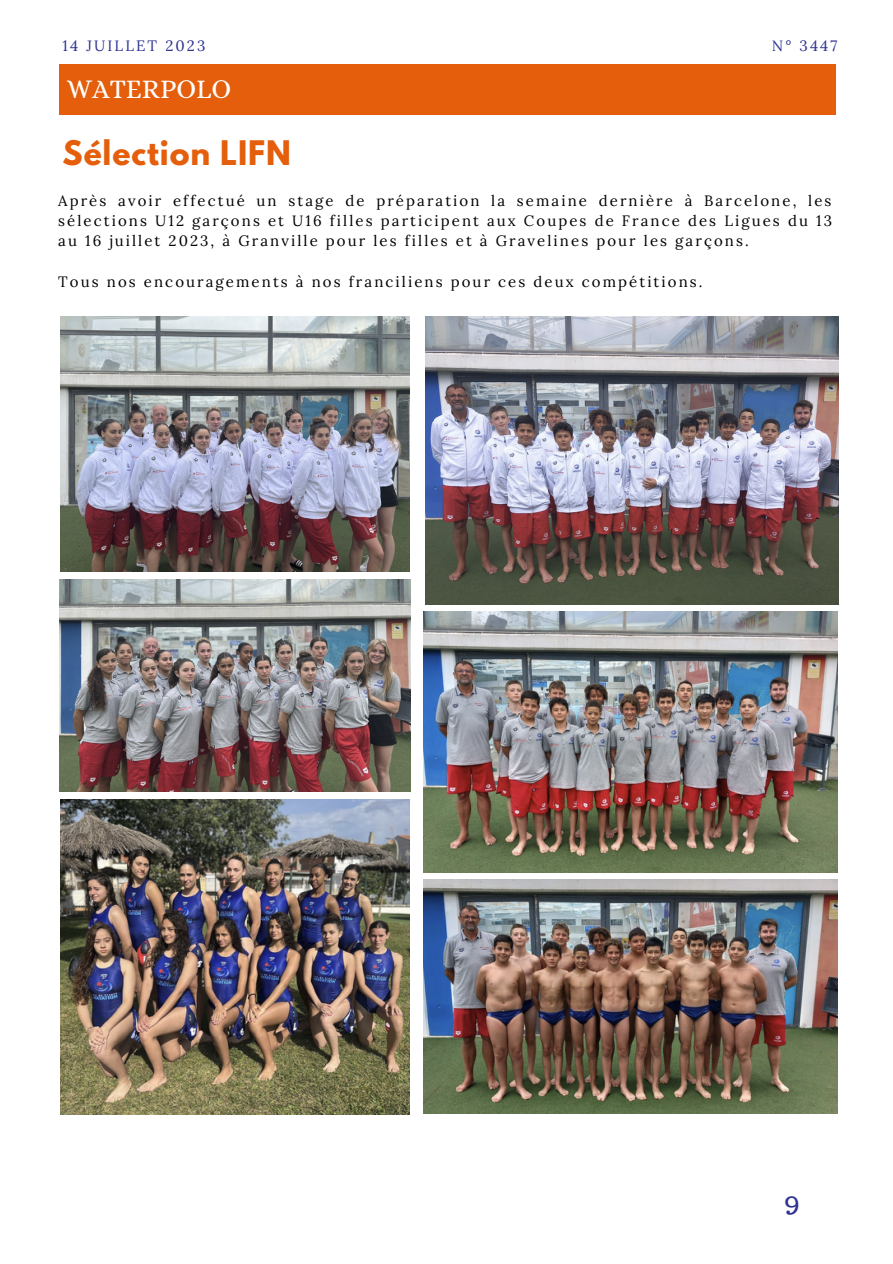
<style>
.page{position:relative;width:893px;height:1264px;background:#fff}
.page>*{position:absolute;margin:0;border:0;box-sizing:border-box;transform-origin:0 0}
.t1{font:700 30px "League Spartan";letter-spacing:.03em;color:#e45e0b}
.t2{font:27px "Alice";color:#fff}
.t3{font:27px "Trocchi";color:#2e3192}
.t4{font:15px/20.2px "Lora";letter-spacing:.14em;color:#000;text-align:justify}
.t5{font:15px "Lora";letter-spacing:.14em;color:#2e3192}
</style>
<div class="page">
<div style="left:59px;top:64px;width:776px;height:51px;background:#e45e0b"></div>
<img style="left:60px;top:799px;width:350px;height:315px">
<img style="left:423px;top:879px;width:414px;height:234px">
<img style="left:423px;top:611px;width:414px;height:261px">
<img style="left:59px;top:579px;width:351px;height:212px">
<img style="left:60px;top:317px;width:350px;height:254px">
<img style="left:425px;top:317px;width:413px;height:287px">
<p class="t5" style="left:63px;top:36px;width:144px">14 JUILLET 2023</p>
<p class="t5" style="left:771px;top:36px;width:67px">N° 3447</p>
<p class="t2" style="left:67px;top:73px;width:166px">WATERPOLO</p>
<p class="t1" style="left:63px;top:138px;width:230px">Sélection LIFN</p>
<p class="t4" style="left:58px;top:190px;width:775px">Après avoir effectué un stage de préparation la semaine dernière à Barcelone, les sélections U12 garçons et U16 filles participent aux Coupes de France des Ligues du 13 au 16 juillet 2023, à Granville pour les filles et à Gravelines pour les garçons.</p>
<p class="t4" style="left:58px;top:271px;width:645px">Tous nos encouragements à nos franciliens pour ces deux compétitions.</p>
<p class="t3" style="left:783px;top:1183px;width:18px">9</p>
</div>
